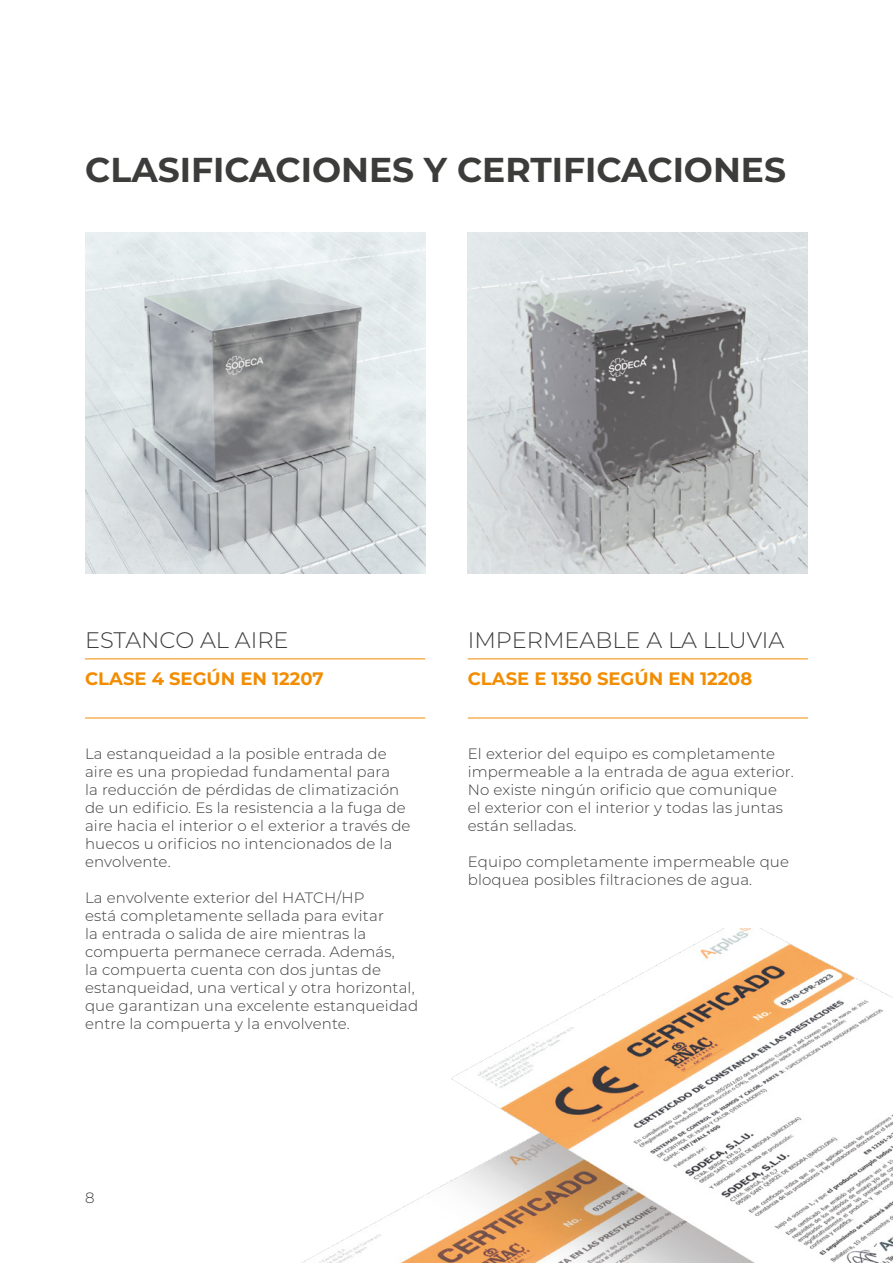
<style>
.page{position:relative;width:893px;height:1263px;background:#fff}
.page>*{position:absolute;margin:0;border:0;box-sizing:border-box;transform-origin:0 0}
.t1{font:700 34.5px "Montserrat";color:#3c3c3b}
.t2{font:300 22.5px "Montserrat";color:#3c3c3b}
.t3{font:700 18px "Montserrat";color:#f28c00}
.t4{font:300 15px/18px "Montserrat";letter-spacing:.01em;color:#3c3c3b}
</style>
<div class="page">
<img style="left:301px;top:929px;width:592px;height:334px">
<img style="left:85px;top:233px;width:340px;height:340px">
<img style="left:468px;top:233px;width:340px;height:340px">
<hr style="left:85px;top:658px;width:340px;height:1px;background:#f28c00">
<hr style="left:85px;top:718px;width:340px;height:1px;background:#f28c00">
<hr style="left:468px;top:658px;width:340px;height:1px;background:#f28c00">
<hr style="left:468px;top:718px;width:340px;height:1px;background:#f28c00">
<h1 class="t1" style="left:85px;top:145px;width:703px">CLASIFICACIONES Y CERTIFICACIONES</h1>
<h2 class="t2" style="left:85px;top:625px;width:205px">ESTANCO AL AIRE</h2>
<p class="t3" style="left:85px;top:666px;width:240px">CLASE 4 SEGÚN EN 12207</p>
<p class="t4" style="left:85px;top:744px;width:327px">La estanqueidad a la posible entrada de aire es una propiedad fundamental para<br>la reducción de pérdidas de climatización de un edificio. Es la resistencia a la fuga de aire hacia el interior o el exterior a través de huecos u orificios no intencionados de la envolvente.</p>
<p class="t4" style="left:85px;top:888px;width:335px">La envolvente exterior del HATCH/HP<br>está completamente sellada para evitar<br>la entrada o salida de aire mientras la compuerta permanece cerrada. Además,<br>la compuerta cuenta con dos juntas de estanqueidad, una vertical y otra horizontal, que garantizan una excelente estanqueidad entre la compuerta y la envolvente.</p>
<h2 class="t2" style="left:468px;top:625px;width:318px">IMPERMEABLE A LA LLUVIA</h2>
<p class="t3" style="left:468px;top:666px;width:286px">CLASE E 1350 SEGÚN EN 12208</p>
<p class="t4" style="left:468px;top:744px;width:328px">El exterior del equipo es completamente impermeable a la entrada de agua exterior.<br>No existe ningún orificio que comunique el exterior con el interior y todas las juntas están selladas.</p>
<p class="t4" style="left:468px;top:852px;width:323px">Equipo completamente impermeable que bloquea posibles filtraciones de agua.</p>
<p class="t4" style="left:85px;top:1188px;width:11px">8</p>
</div>
